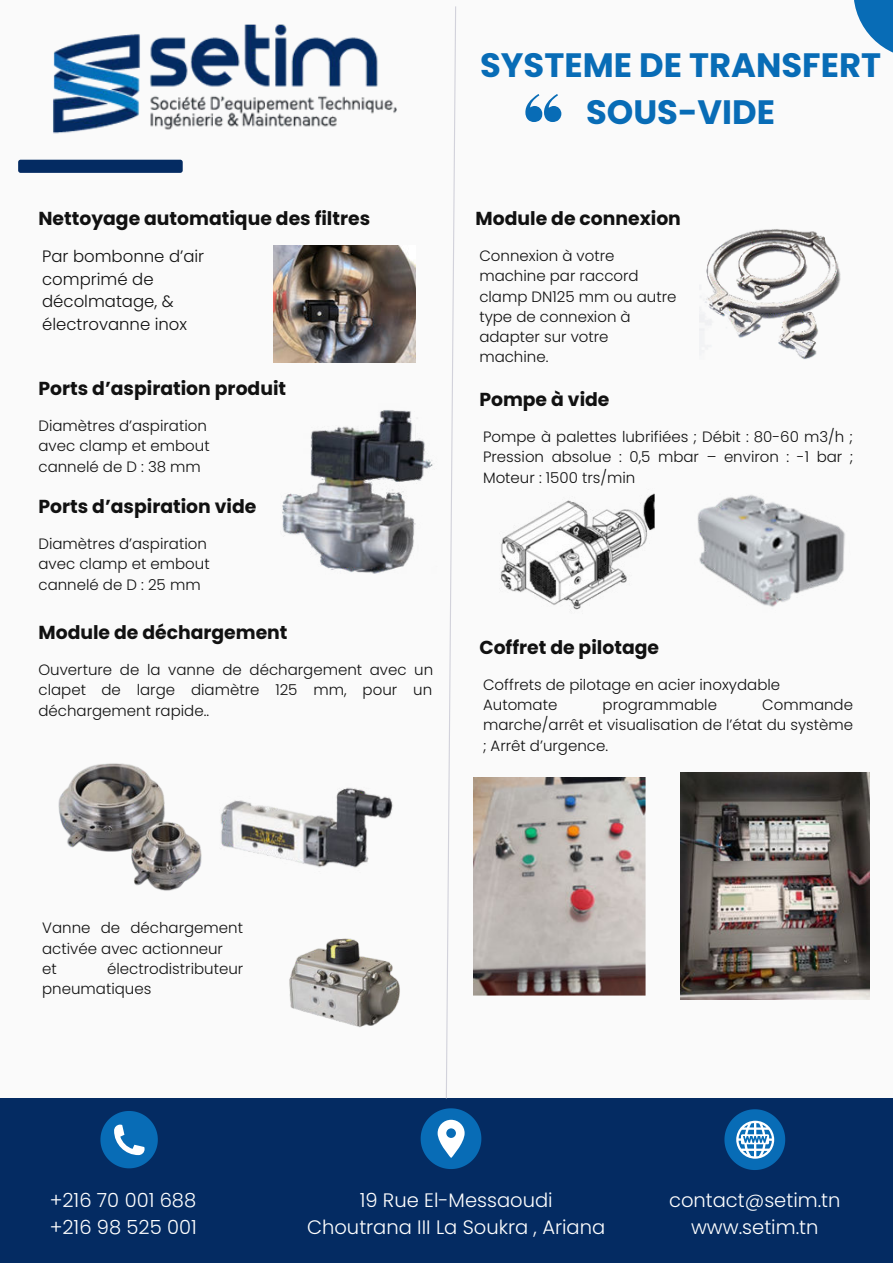
<style>
.page{position:relative;width:893px;height:1264px;background:#fff}
.page>*{position:absolute;margin:0;border:0;box-sizing:border-box;transform-origin:0 0}
.t1{font:700 33.75px/47.2px "Poppins";color:#086cb6;text-align:center}
.t2{font:300 19.5px/27px "Poppins";color:#fff;text-align:center}
.t3{font:700 18.75px "Poppins";color:#111}
.t4{font:300 16.5px/22.5px "Poppins";color:#111}
.t5{font:300 15px/20.2px "Poppins";color:#111}
</style>
<div class="page">
<div style="left:0;top:0;width:892px;height:1262px;background:#fafafa"></div>
<div style="left:18px;top:160px;width:165px;height:13px;background:#042b62;border-radius:2px"></div>
<svg style="left:854px;top:0;width:38px;height:52px;fill:#086cb6"></svg>
<img style="left:53px;top:24px;width:344px;height:110px">
<div style="left:0;top:1098px;width:892px;height:164px;background:#042b62"></div>
<svg style="left:100px;top:1111px;width:58px;height:57px"></svg>
<svg style="left:724px;top:1109px;width:61px;height:60px"></svg>
<svg style="left:420px;top:1108px;width:61px;height:60px"></svg>
<svg style="left:445px;top:6px;width:11px;height:1093px"></svg>
<img style="left:273px;top:245px;width:143px;height:117px">
<img style="left:282px;top:410px;width:151px;height:164px">
<img style="left:289px;top:938px;width:111px;height:89px">
<img style="left:58px;top:763px;width:144px;height:128px">
<img style="left:220px;top:787px;width:173px;height:81px">
<img style="left:699px;top:229px;width:142px;height:130px">
<img style="left:697px;top:494px;width:148px;height:113px">
<img style="left:500px;top:493px;width:154px;height:117px">
<img style="left:473px;top:777px;width:172px;height:218px">
<img style="left:680px;top:772px;width:189px;height:227px">
<svg style="left:525px;top:94px;width:36px;height:28px"></svg>
<p class="t3" style="left:38px;top:208px;width:333px">Nettoyage automatique des filtres</p>
<p class="t4" style="left:42px;top:245px;width:163px">Par bombonne d’air comprimé de décolmatage, &amp; électrovanne inox</p>
<p class="t3" style="left:38px;top:377px;width:249px">Ports d’aspiration produit</p>
<p class="t5" style="left:38px;top:416px;width:173px">Diamètres d’aspiration avec clamp et embout cannelé de D : 38 mm</p>
<p class="t3" style="left:38px;top:495px;width:219px">Ports d’aspiration vide</p>
<p class="t5" style="left:38px;top:534px;width:173px">Diamètres d’aspiration avec clamp et embout cannelé de D : 25 mm</p>
<p class="t3" style="left:38px;top:621px;width:250px">Module de déchargement</p>
<p class="t5" style="left:38px;top:659px;width:396px;text-align:justify">Ouverture de la vanne de déchargement avec un clapet de large diamètre 125 mm, pour un déchargement rapide..</p>
<h1 class="t1" style="left:480px;top:42px;width:402px">SYSTEME DE TRANSFERT<br>SOUS-VIDE</h1>
<p class="t3" style="left:475px;top:208px;width:207px">Module de connexion</p>
<p class="t5" style="left:479px;top:246px;width:199px">Connexion à votre machine par raccord clamp DN125 mm ou autre type de connexion à adapter sur votre machine.</p>
<p class="t3" style="left:479px;top:388px;width:132px">Pompe à vide</p>
<p class="t5" style="left:483px;top:427px;width:372px;text-align:justify">Pompe à palettes lubrifiées ; Débit : 80-60 m3/h ; Pression absolue : 0,5 mbar – environ : -1 bar ; Moteur : 1500 trs/min</p>
<p class="t3" style="left:479px;top:636px;width:181px">Coffret de pilotage</p>
<p class="t5" style="left:483px;top:674px;width:299px">Coffrets de pilotage en acier inoxydable<br>Automate</p>
<p class="t5" style="left:483px;top:694px;width:371px;text-align:justify;text-indent:279px">Commande marche/arrêt et visualisation de l’état du système ; Arrêt d’urgence.</p>
<p class="t5" style="left:602px;top:694px;width:116px">programmable</p>
<p class="t5" style="left:42px;top:918px;width:202px">Vanne de déchargement activée avec actionneur<br>et</p>
<p class="t5" style="left:42px;top:958px;width:202px;text-indent:65px">électrodistributeur pneumatiques</p>
<h2 class="t2" style="left:50px;top:1187px;width:149px;text-align:left">+216 70 001 688 +216 98 525 001</h2>
<h2 class="t2" style="left:669px;top:1187px;width:173px">contact@setim.tn www.setim.tn</h2>
<h2 class="t2" style="left:307px;top:1187px;width:299px">19 Rue El-Messaoudi<br>Choutrana III La Soukra , Ariana</h2>
<h2 class="t2" style="left:703px;top:1212px;width:173px">contact@setim.tn</h2>
</div>
